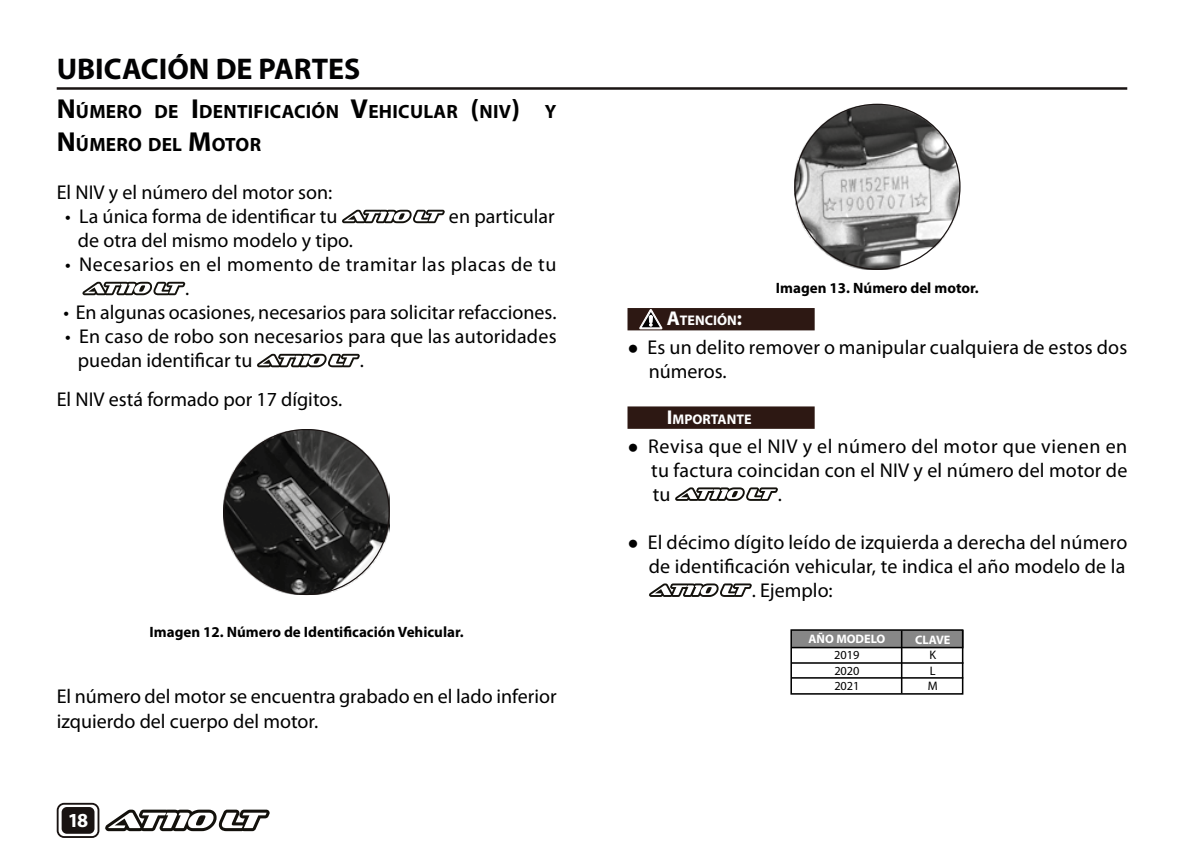
<style>
.page{position:relative;width:1184px;height:858px;background:#fff}
.page>*{position:absolute;margin:0;border:0;box-sizing:border-box;transform-origin:0 0}
.t1{font:700 30px "Myriad Pro";color:#020203}
.t2{font:20px/24px "Myriad Pro";color:#000}
.t3{font:20px/24px "Myriad Pro";letter-spacing:.03em;color:#000}
.t4{font:700 20px "Myriad Pro";color:#fff}
.t5{font:700 19.25px/33px "Myriad Pro";letter-spacing:.015em;color:#000}
.t6{font:700 15px "Myriad Pro";color:#000}
.t7{font:700 14px "Myriad Pro";color:#fff}
.t8{font:12.25px "Myriad Pro";color:#000}
.t9{font:700 12.25px "Myriad Pro";color:#fff}
.s1{font-size:27.5px}
.s2{font-size:20px}
.s3{font-family:"Arial";font-size:18.75px}
</style>
<div class="page">
<svg style="left:105px;top:809px;width:164px;height:22px"></svg>
<hr style="left:57px;top:87px;width:1070px;height:3px;background:#1a1413">
<svg style="left:57px;top:802px;width:42px;height:35px"></svg>
<svg style="left:342px;top:210px;width:103px;height:13px"></svg>
<svg style="left:82px;top:282px;width:103px;height:13px"></svg>
<svg style="left:257px;top:354px;width:103px;height:13px"></svg>
<div style="left:627px;top:308px;width:187px;height:22px;background:#2d1813"></div>
<svg style="left:639px;top:309px;width:23px;height:20px"></svg>
<div style="left:627px;top:406px;width:187px;height:23px;background:#2d1813;border:5px solid #2d1813"></div>
<svg style="left:675px;top:487px;width:103px;height:14px"></svg>
<svg style="left:649px;top:583px;width:102px;height:14px"></svg>
<div style="left:791px;top:630px;width:172px;height:17px;background:#878787"></div>
<div style="left:790px;top:629px;width:173px;height:65px;border:2px solid #000"></div>
<hr style="left:791px;top:646px;width:172px;height:2px;background:#000">
<hr style="left:901px;top:630px;width:1px;height:63px;background:#000">
<hr style="left:791px;top:662px;width:172px;height:1px;background:#000">
<hr style="left:791px;top:677px;width:172px;height:1px;background:#000">
<img style="left:795px;top:104px;width:164px;height:165px">
<img style="left:224px;top:429px;width:165px;height:165px">
<h1 class="t1" style="left:57px;top:50px;width:305px">UBICACIÓN DE PARTES</h1>
<p class="t5" style="left:57px;top:94px;width:501px"><span class="s1">N</span> ÚMERO DE <span class="s1">I</span> DENTIFICACIÓN <span class="s1">V</span>EHICULAR <span class="s1">(</span>NIV<span class="s1">)</span> Y<br><span class="s1">N</span> ÚMERO DEL <span class="s1">M</span>OTOR</p>
<p class="t2" style="left:57px;top:180px;width:277px">El NIV y el número del motor son:</p>
<p class="t2" style="left:65px;top:204px;width:274px">• La única forma de identificar tu</p>
<p class="t2" style="left:449px;top:204px;width:107px">en particular</p>
<p class="t2" style="left:78px;top:228px;width:276px">de otra del mismo modelo y tipo.</p>
<p class="t3" style="left:185px;top:252px;width:373px;text-indent:-120px">• Necesarios en el momento de tramitar las placas de tu .</p>
<p class="t2" style="left:63px;top:300px;width:494px">• En algunas ocasiones, necesarios para solicitar refacciones.</p>
<p class="t2" style="left:78px;top:324px;width:480px;text-indent:-13px">• En caso de robo son necesarios para que las autoridades puedan identificar tu</p>
<p class="t2" style="left:360px;top:348px;width:6px">.</p>
<p class="t2" style="left:57px;top:387px;width:287px">El NIV está formado por 17 dígitos.</p>
<p class="t6" style="left:150px;top:621px;width:315px">Imagen 12. Número de Identificación Vehicular.</p>
<p class="t2" style="left:57px;top:684px;width:501px">El número del motor se encuentra grabado en el lado inferior izquierdo del cuerpo del motor.</p>
<p class="t4" style="left:68px;top:807px;width:22px">18</p>
<p class="t6" style="left:776px;top:278px;width:204px">Imagen 13. Número del motor.</p>
<p class="t7" style="left:667px;top:311px;width:77px"><span class="s2">A</span>TENCIÓN<span class="s2">:</span></p>
<p class="t2" style="left:648px;top:335px;width:480px;text-indent:-21px"><span class="s3">●</span> Es un delito remover o manipular cualquiera de estos dos números.</p>
<p class="t7" style="left:667px;top:410px;width:85px"><span class="s2">I</span> MPORTANTE</p>
<p class="t2" style="left:651px;top:434px;width:477px;text-align:justify;text-indent:-24px"><span class="s3">●</span> Revisa que el NIV y el número del motor que vienen en tu factura coincidan con el NIV y el número del motor de tu</p>
<p class="t2" style="left:778px;top:482px;width:6px">.</p>
<p class="t2" style="left:627px;top:530px;width:501px"><span class="s3">●</span> El décimo dígito leído de izquierda a derecha del número</p>
<p class="t2" style="left:648px;top:554px;width:478px">de identificación vehicular, te indica el año modelo de la</p>
<p class="t2" style="left:751px;top:578px;width:82px">. Ejemplo:</p>
<p class="t9" style="left:808px;top:630px;width:78px">AÑO MODELO</p>
<p class="t9" style="left:915px;top:631px;width:37px">CLAVE</p>
<p class="t8" style="left:834px;top:647px;width:27px">2019</p>
<p class="t8" style="left:929px;top:647px;width:8px">K</p>
<p class="t8" style="left:834px;top:662px;width:27px">2020</p>
<p class="t8" style="left:929px;top:662px;width:7px">L</p>
<p class="t8" style="left:834px;top:678px;width:27px">2021</p>
<p class="t8" style="left:927px;top:678px;width:11px">M</p>
</div>
